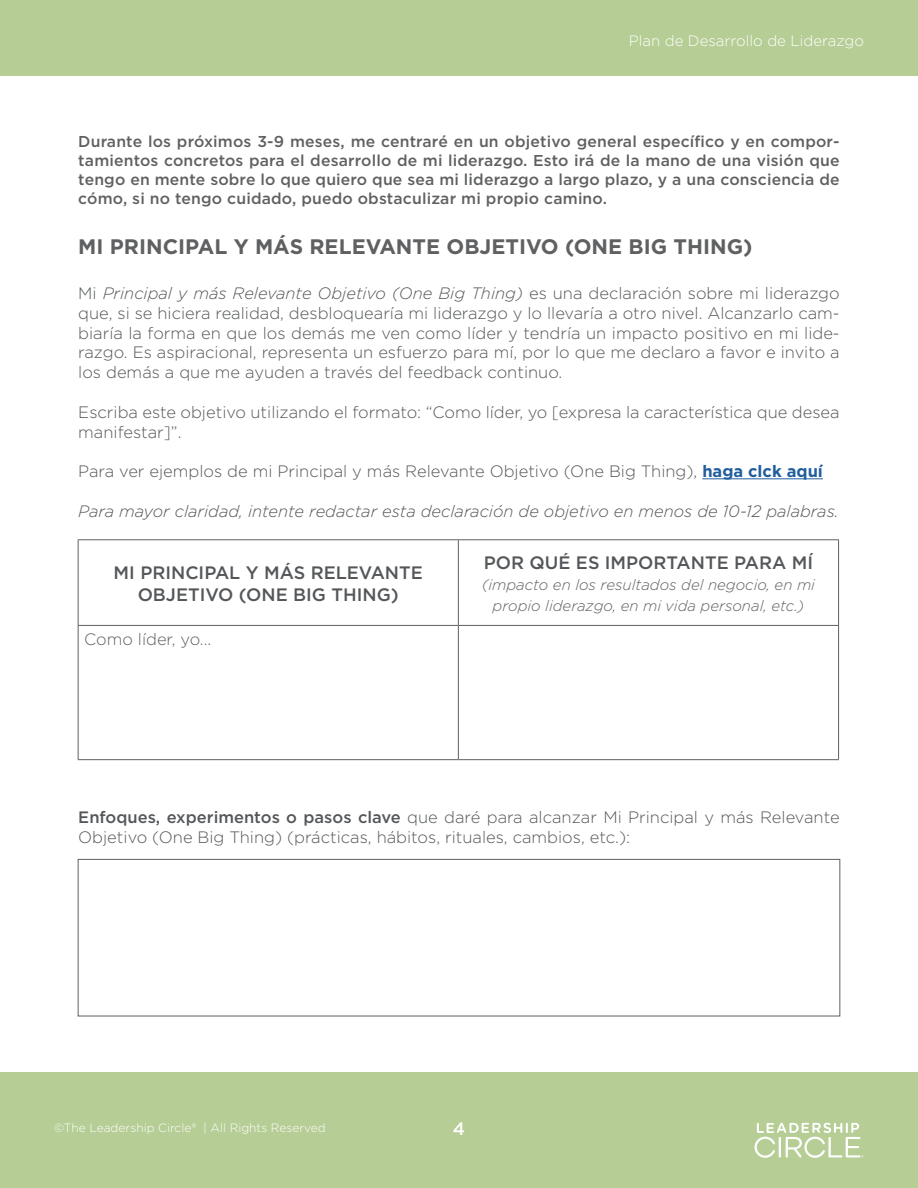
<style>
.page{position:relative;width:918px;height:1188px;background:#fff}
.page>*{position:absolute;margin:0;border:0;box-sizing:border-box;transform-origin:0 0}
.t1{font:700 21px "Gotham";color:#5f6062}
.t2{font:500 18px/21.6px "Gotham";color:#54575a;text-align:center}
.t3{font:500 18px "Gotham";color:#fff}
.t4{font:300 16.5px/19.8px "Gotham";color:#54575a}
.t5{font:italic 300 16.5px "Gotham";color:#54575a}
.t6{font:300 16.5px "Gotham";color:#5f6062}
.t7{font:500 15.75px/18.9px "Gotham";letter-spacing:.01em;color:#5f6062;text-align:justify}
.t8{font:italic 300 15px/21px "Gotham";color:#5f6062;text-align:center}
.t9{font:300 15px "Gotham";color:#fff}
.t10{font:300 12px "Gotham";color:#fff}
.s1{font-style:italic}
.s2{font-weight:700;color:#215e9e}
.s3{font-weight:500}
</style>
<div class="page">
<div style="left:0;top:0;width:918px;height:76px;background:#b6cd95"></div>
<div style="left:0;top:1073px;width:918px;height:115px;background:#b6cd95"></div>
<svg style="left:755px;top:1123px;width:108px;height:35px"></svg>
<div style="left:78px;top:859px;width:762px;height:157px;border:1px solid #5f6062"></div>
<hr style="left:702px;top:478px;width:121px;height:1px;background:#215e9e">
<hr style="left:78px;top:539px;width:380px;height:1px;background:#5f6062">
<hr style="left:78px;top:540px;width:1px;height:85px;background:#5f6062">
<hr style="left:458px;top:539px;width:381px;height:1px;background:#5f6062">
<hr style="left:458px;top:540px;width:1px;height:85px;background:#5f6062">
<hr style="left:838px;top:540px;width:1px;height:85px;background:#5f6062">
<hr style="left:78px;top:625px;width:380px;height:1px;background:#5f6062">
<hr style="left:78px;top:626px;width:1px;height:133px;background:#5f6062">
<hr style="left:458px;top:625px;width:381px;height:1px;background:#5f6062">
<hr style="left:458px;top:626px;width:1px;height:133px;background:#5f6062">
<hr style="left:838px;top:626px;width:1px;height:133px;background:#5f6062">
<hr style="left:78px;top:759px;width:380px;height:1px;background:#5f6062">
<hr style="left:458px;top:759px;width:381px;height:1px;background:#5f6062">
<p class="t9" style="left:629px;top:31px;width:237px">Plan de Desarrollo de Liderazgo</p>
<p class="t7" style="left:78px;top:132px;width:763px">Durante los próximos 3-9 meses, me centraré en un objetivo general específico y en compor&shy;tamientos concretos para el desarrollo de mi liderazgo. Esto irá de la mano de una visión que tengo en mente sobre lo que quiero que sea mi liderazgo a largo plazo, y a una consciencia de cómo, si no tengo cuidado, puedo obstaculizar mi propio camino.</p>
<p class="t1" style="left:78px;top:233px;width:676px">MI PRINCIPAL Y MÁS RELEVANTE OBJETIVO (ONE BIG THING)</p>
<p class="t4" style="left:78px;top:283px;width:763px;text-align:justify">Mi <span class="s1">Principal y más Relevante Objetivo (One Big Thing)</span> es una declaración sobre mi liderazgo que, si se hiciera realidad, desbloquearía mi liderazgo y lo llevaría a otro nivel. Alcanzarlo cam&shy;biaría la forma en que los demás me ven como líder y tendría un impacto positivo en mi lide&shy;razgo. Es aspiracional, representa un esfuerzo para mí, por lo que me declaro a favor e invito a los demás a que me ayuden a través del feedback continuo.</p>
<p class="t4" style="left:78px;top:402px;width:763px">Escriba este objetivo utilizando el formato: “Como líder, yo [expresa la característica que desea manifestar]”.</p>
<p class="t4" style="left:78px;top:461px;width:746px">Para ver ejemplos de mi Principal y más Relevante Objetivo (One Big Thing), <span class="s2">haga clck aquí</span></p>
<p class="t5" style="left:78px;top:501px;width:762px">Para mayor claridad, intente redactar esta declaración de objetivo en menos de 10-12 palabras.</p>
<p class="t2" style="left:114px;top:562px;width:311px">MI PRINCIPAL Y MÁS RELEVANTE<br>OBJETIVO (ONE BIG THING)</p>
<p class="t6" style="left:84px;top:628px;width:129px">Como líder, yo...</p>
<p class="t2" style="left:484px;top:551px;width:331px">POR QUÉ ES IMPORTANTE PARA MÍ</p>
<p class="t8" style="left:482px;top:574px;width:335px">(impacto en los resultados del negocio, en mi propio liderazgo, en mi vida personal, etc.)</p>
<p class="t4" style="left:78px;top:807px;width:763px"><span class="s3">Enfoques, experimentos o pasos clave</span> que daré para alcanzar Mi Principal y más Relevante<br>Objetivo (One Big Thing) (prácticas, hábitos, rituales, cambios, etc.):</p>
<p class="t10" style="left:54px;top:1120px;width:273px">©The Leadership Circle® | All Rights Reserved</p>
<p class="t3" style="left:453px;top:1116px;width:14px">4</p>
</div>
